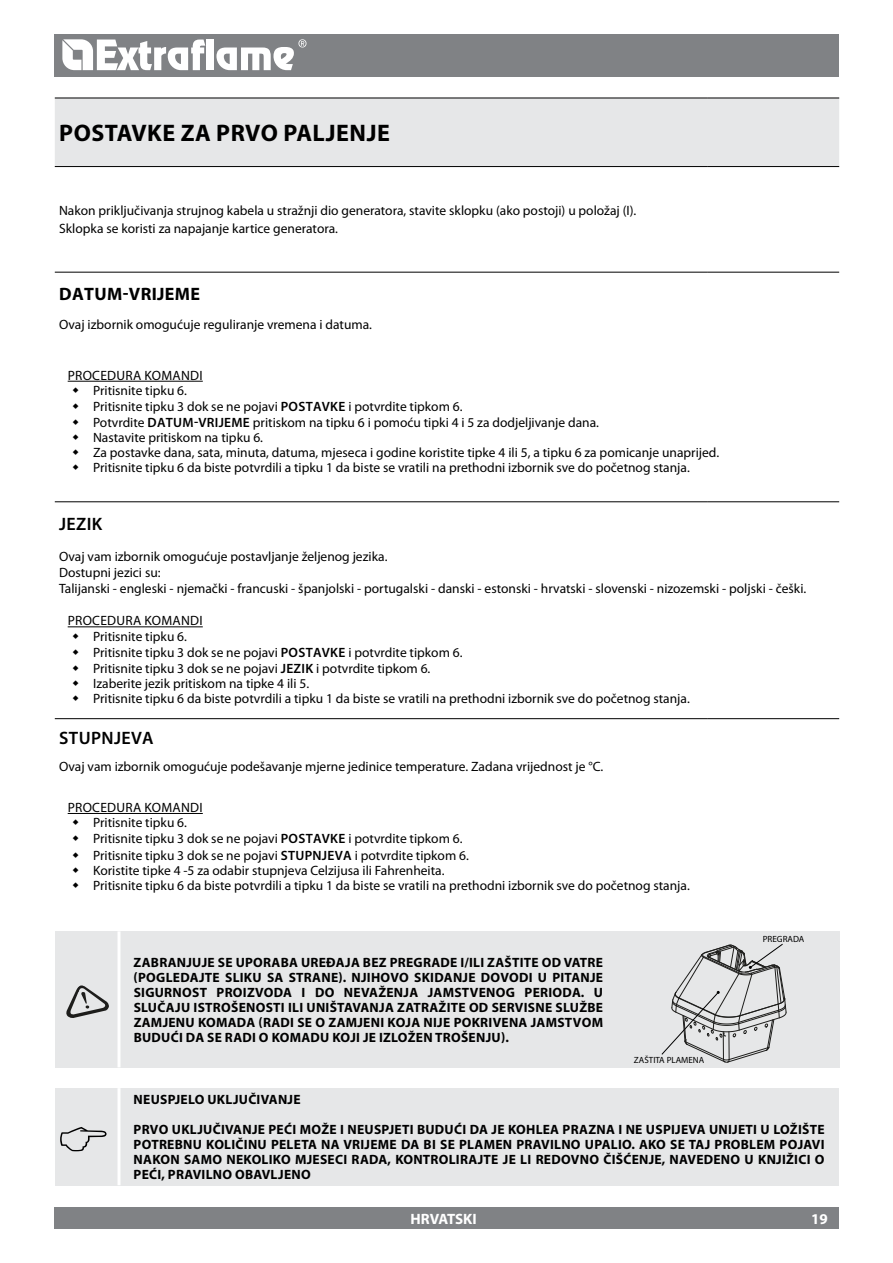
<style>
.page{position:relative;width:893px;height:1263px;background:#fff}
.page>*{position:absolute;margin:0;border:0;box-sizing:border-box;transform-origin:0 0}
.t1{font:700 24px "Myriad Pro";color:#000}
.t2{font:600 18px "Myriad Pro";color:#000}
.t3{font:700 18px "Myriad Pro";letter-spacing:.02em;color:#000}
.t4{font:700 15px "Myriad Pro";letter-spacing:-.005em;color:#fff}
.t5{font:13.5px/15.5px "Myriad Pro";color:#000}
.t6{font:700 13.5px/15px "Myriad Pro";letter-spacing:.02em;color:#000;text-align:justify}
.t7{font:9px "Myriad Pro";color:#000}
.s1{font-weight:600}
</style>
<div class="page">
<div style="left:54px;top:34px;width:785px;height:43px;background:#808285"></div>
<div style="left:54px;top:1208px;width:785px;height:21px;background:#808285"></div>
<svg style="left:62px;top:39px;width:143px;height:31px"></svg>
<div style="left:207px;top:40px;width:7px;height:30px;background:#fff"></div>
<svg style="left:216px;top:39px;width:90px;height:31px"></svg>
<div style="left:55px;top:99px;width:784px;height:67px;background:#e6e7e8"></div>
<hr style="left:55px;top:501px;width:653px;height:1px;background:#000">
<hr style="left:708px;top:501px;width:131px;height:1px;background:#000">
<hr style="left:55px;top:272px;width:653px;height:1px;background:#000">
<hr style="left:708px;top:272px;width:131px;height:1px;background:#000">
<hr style="left:55px;top:718px;width:653px;height:1px;background:#000">
<hr style="left:708px;top:718px;width:131px;height:1px;background:#000">
<hr style="left:708px;top:98px;width:131px;height:1px;background:#000">
<hr style="left:55px;top:98px;width:653px;height:1px;background:#000">
<hr style="left:55px;top:166px;width:653px;height:1px;background:#000">
<hr style="left:708px;top:166px;width:131px;height:1px;background:#000">
<hr style="left:68px;top:381px;width:135px;height:1px;background:#000">
<hr style="left:68px;top:626px;width:135px;height:1px;background:#000">
<hr style="left:68px;top:813px;width:135px;height:1px;background:#000">
<div style="left:55px;top:1088px;width:784px;height:97px;background:#e6e7e8"></div>
<hr style="left:118px;top:1088px;width:3px;height:97px;background:#fff">
<div style="left:55px;top:931px;width:785px;height:137px;background:#e6e7e8"></div>
<hr style="left:118px;top:931px;width:3px;height:136px;background:#fff">
<svg style="left:66px;top:985px;width:43px;height:33px"></svg>
<svg style="left:661px;top:943px;width:125px;height:119px"></svg>
<h1 class="t1" style="left:59px;top:118px;width:16px">POS</h1>
<h1 class="t1" style="left:105px;top:118px;width:28px">TAVKE</h1>
<h1 class="t1" style="left:181px;top:118px;width:52px">ZA PRVO</h1>
<h1 class="t1" style="left:283px;top:118px;width:14px">PALJENJE</h1>
<p class="t5" style="left:59px;top:202px;width:579px;line-height:18px">Nakon priključivanja strujnog kabela u stražnji dio generatora, stavite sklopku (ako postoji) u položaj (I).<br>Sklopka se koristi za napajanje kartice generatora.</p>
<h2 class="t3" style="left:59px;top:282px;width:142px">DATU M-VRIJEME</h2>
<p class="t5" style="left:59px;top:317px;width:314px">Ovaj izbornik omogućuje reguliranje vremena i datuma.</p>
<p class="t5" style="left:93px;top:367px;width:628px;text-indent:-25px">Procedu ra komandi<br>Pritisnite tipku 6.<br>Pritisnite tipku 3 dok se ne pojavi <span class="s1">POSTAVKE</span> i potvrdite tipkom 6.<br>Potvrdite <span class="s1">DATUM-VRIJEME</span> pritiskom na tipku 6 i pomoću tipki 4 i 5 za dodjeljivanje dana.<br>Nastavite pritiskom na tipku 6.<br>Za postavke dana, sata, minuta, datuma, mjeseca i godine koristite tipke 4 ili 5, a tipku 6 za pomicanje unaprijed.<br>Pritisnite tipku 6 da biste potvrdili a tipku 1 da biste se vratili na prethodni izbornik sve do početnog stanja.</p>
<h2 class="t2" style="left:59px;top:512px;width:18px">JEZIK</h2>
<p class="t5" style="left:59px;top:548px;width:749px;line-height:16.2px">Ovaj vam izbornik omogućuje postavljanje željenog jezika.<br>Dostupni jezici su:<br>Talijanski - engleski - njemački - francuski - španjolski - portugalski - danski - estonski - hrvatski - slovenski - nizozemski - poljski - češki.</p>
<p class="t5" style="left:93px;top:613px;width:598px;text-indent:-25px">Procedu ra komandi<br>Pritisnite tipku 6.<br>Pritisnite tipku 3 dok se ne pojavi <span class="s1">POSTAVKE</span> i potvrdite tipkom 6.<br>Pritisnite tipku 3 dok se ne pojavi <span class="s1">JEZIK</span> i potvrdite tipkom 6.<br>Izaberite jezik pritiskom na tipke 4 ili 5.<br>Pritisnite tipku 6 da biste potvrdili a tipku 1 da biste se vratili na prethodni izbornik sve do početnog stanja.</p>
<h2 class="t2" style="left:59px;top:727px;width:22px">STUPNJEVA</h2>
<p class="t5" style="left:59px;top:758px;width:546px">Ovaj vam izbornik omogućuje podešavanje mjerne jedinice temperature. Zadana vrijednost je °C.</p>
<p class="t5" style="left:93px;top:799px;width:371px;text-indent:-25px">Procedu ra komandi<br>Pritisnite tipku 6.<br>Pritisnite tipku 3 dok se ne pojavi <span class="s1">POSTAVKE</span> i potvrdite tipkom 6.<br>Pritisnite tipku 3 dok se ne pojavi <span class="s1">STUPNJEVA</span></p>
<p class="t5" style="left:93px;top:847px;width:598px;line-height:15px;text-indent:262px">i potvrdite tipkom 6.<br>Koristite tipke 4 -5 za odabir stupnjeva Celzijusa ili Fahrenheita.<br>Pritisnite tipku 6 da biste potvrdili a tipku 1 da biste se vratili na prethodni izbornik sve do početnog stanja.</p>
<p class="t6" style="left:134px;top:954px;width:10px">ZABRANJ</p>
<p class="t6" style="left:192px;top:954px;width:304px">UJE SE UPORABA UREĐAJA BEZ PREGRADE I/ILI ZAŠ</p>
<p class="t6" style="left:512px;top:954px;width:84px">TITE OD VATRE</p>
<p class="t6" style="left:134px;top:969px;width:290px">(POGLEDAJTE SLIKU SA STRANE). NJIHOVO SKIDANJE</p>
<p class="t6" style="left:134px;top:969px;width:471px;text-indent:347px">DOVODI U PITANJE SIGURNOST PROIZVODA I DO NEVAŽENJA JAMSTVENOG PERIODA. U SLUČAJU ISTROŠENOSTI ILI UNIŠTAVANJA ZATRAŽITE OD SERVISNE SLUŽBE ZAMJENU KOMADA (RADI SE O ZAMJENI KOJA NIJE POKRIVENA JAMSTVOM BUDUĆI DA SE RADI O KOMADU KOJI JE IZLOŽEN TROŠENJU).</p>
<p class="t7" style="left:634px;top:1054px;width:72px">ZAŠTITA PLAMENA</p>
<p class="t7" style="left:763px;top:933px;width:43px">PREGRADA</p>
<p class="t6" style="left:134px;top:1092px;width:168px">NEUSPJELO UKLJUČIVANJE</p>
<p class="t6" style="left:134px;top:1122px;width:692px">PRVO UKLJUČIVANJE PEĆI MOŽE I NEUSPJETI BUDUĆI DA JE KOHLEA PRAZNA I NE USPIJEVA UNIJETI U LOŽIŠTE POTREBNU KOLIČINU PELETA NA VRIJEME DA BI SE PLAMEN PRAVILNO UPALIO. AKO SE TAJ PROBLEM POJAVI NAKON SAMO NEKOLIKO MJESECI RADA, KONTROLIRAJTE JE LI REDOVNO ČIŠĆENJE, NAVEDENO U KNJIŽICI O PEĆI, PRAVILNO OBAVLJENO</p>
<p class="t4" style="left:411px;top:1209px;width:68px">HRVATSKI</p>
<p class="t4" style="left:811px;top:1209px;width:18px">19</p>
</div>
